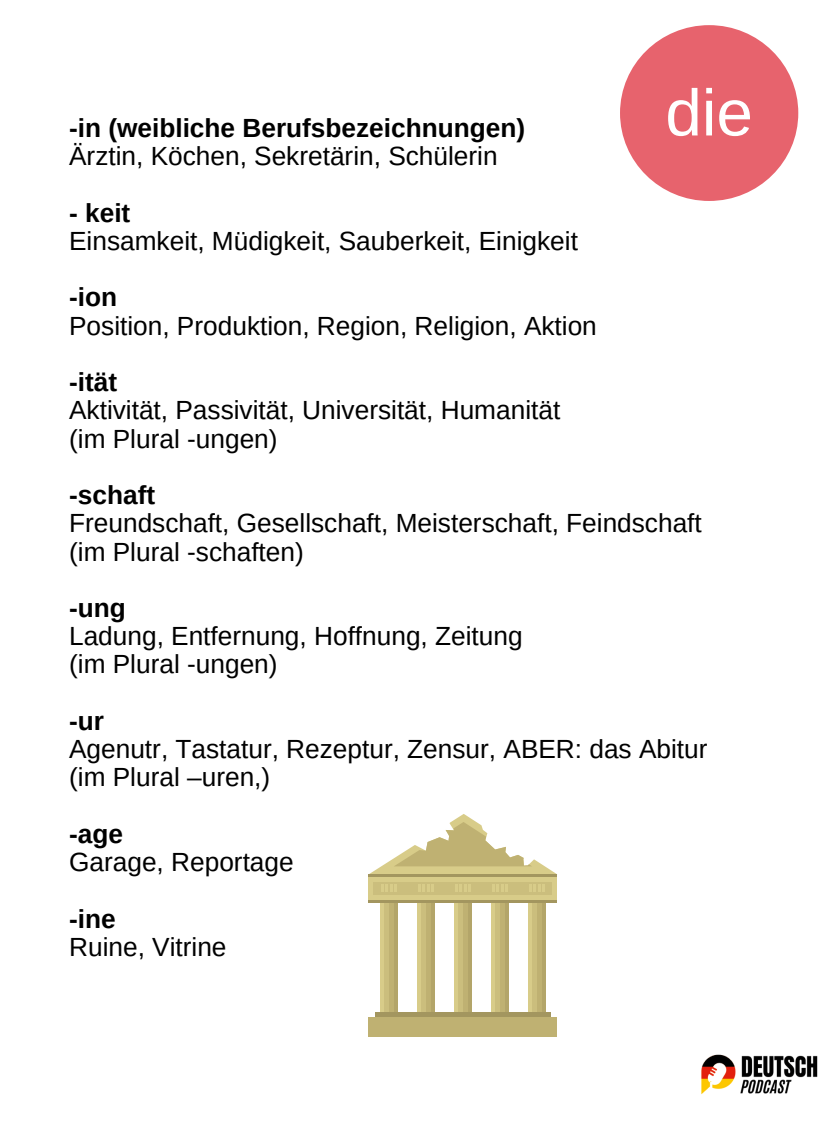
<style>
.page{position:relative;width:840px;height:1121px;background:#fff}
.page>*{position:absolute;margin:0;border:0;box-sizing:border-box;transform-origin:0 0}
.t1{font:65.62px "Arimo";color:#fff}
.t2{font:26.25px "Arimo";color:#000}
.t3{font:700 26.25px "Arimo";color:#000}
</style>
<div class="page">
<div style="left:620px;top:25px;width:178px;height:176px;background:#e7636d;border-radius:50%"></div>
<img style="left:701px;top:1054px;width:117px;height:41px">
<div style="left:381px;top:902px;width:8px;height:114px;background:#d8cc89"></div>
<div style="left:389px;top:902px;width:8px;height:114px;background:#b3a569"></div>
<div style="left:384px;top:902px;width:5px;height:114px;background:#cbbe7d"></div>
<div style="left:389px;top:902px;width:5px;height:114px;background:#bfb172"></div>
<div style="left:418px;top:902px;width:8px;height:114px;background:#d8cc89"></div>
<div style="left:426px;top:902px;width:8px;height:114px;background:#b3a569"></div>
<div style="left:421px;top:902px;width:5px;height:114px;background:#cbbe7d"></div>
<div style="left:426px;top:902px;width:5px;height:114px;background:#bfb172"></div>
<div style="left:455px;top:902px;width:8px;height:114px;background:#d8cc89"></div>
<div style="left:463px;top:902px;width:8px;height:114px;background:#b3a569"></div>
<div style="left:458px;top:902px;width:5px;height:114px;background:#cbbe7d"></div>
<div style="left:463px;top:902px;width:5px;height:114px;background:#bfb172"></div>
<div style="left:492px;top:902px;width:8px;height:114px;background:#d8cc89"></div>
<div style="left:500px;top:902px;width:8px;height:114px;background:#b3a569"></div>
<div style="left:495px;top:902px;width:5px;height:114px;background:#cbbe7d"></div>
<div style="left:500px;top:902px;width:5px;height:114px;background:#bfb172"></div>
<div style="left:529px;top:902px;width:8px;height:114px;background:#d8cc89"></div>
<div style="left:537px;top:902px;width:8px;height:114px;background:#b3a569"></div>
<div style="left:532px;top:902px;width:5px;height:114px;background:#cbbe7d"></div>
<div style="left:537px;top:902px;width:5px;height:114px;background:#bfb172"></div>
<div style="left:375px;top:1011px;width:176px;height:12px;background:#a3965f"></div>
<div style="left:368px;top:1017px;width:189px;height:19px;background:#bfb172"></div>
<div style="left:368px;top:876px;width:189px;height:26px;background:#d8cc89"></div>
<svg style="left:369px;top:814px;width:188px;height:60px"></svg>
<div style="left:374px;top:881px;width:178px;height:13px;background:#cbbe7d"></div>
<svg style="left:381px;top:884px;width:16px;height:7px"></svg>
<svg style="left:418px;top:884px;width:16px;height:7px"></svg>
<svg style="left:455px;top:884px;width:16px;height:7px"></svg>
<svg style="left:492px;top:884px;width:16px;height:7px"></svg>
<svg style="left:529px;top:884px;width:16px;height:7px"></svg>
<hr style="left:368px;top:899px;width:189px;height:3px;background:#a3965f">
<hr style="left:368px;top:874px;width:189px;height:2px;background:#a3965f">
<p class="t1" style="left:665px;top:76px;width:89px">die</p>
<p class="t3" style="left:69px;top:113px;width:458px">-in (weibliche Berufsbezeichnungen)</p>
<p class="t2" style="left:69px;top:141px;width:430px">Ärztin, Köchen, Sekretärin, Schülerin</p>
<p class="t3" style="left:69px;top:198px;width:63px">- keit</p>
<p class="t2" style="left:69px;top:226px;width:510px">Einsamkeit, Müdigkeit, Sauberkeit, Einigkeit</p>
<p class="t3" style="left:69px;top:282px;width:50px">-ion</p>
<p class="t2" style="left:69px;top:311px;width:529px">Position, Produktion, Region, Religion, Aktion</p>
<p class="t3" style="left:69px;top:367px;width:50px">-ität</p>
<p class="t2" style="left:69px;top:395px;width:493px">Aktivität, Passivität, Universität, Humanität</p>
<p class="t2" style="left:69px;top:424px;width:210px">(im Plural -ungen)</p>
<p class="t3" style="left:69px;top:480px;width:88px">-schaft</p>
<p class="t2" style="left:69px;top:508px;width:634px">Freundschaft, Gesellschaft, Meisterschaft, Feindschaft</p>
<p class="t2" style="left:69px;top:536px;width:236px">(im Plural -schaften)</p>
<p class="t3" style="left:69px;top:593px;width:58px">-ung</p>
<p class="t2" style="left:69px;top:621px;width:455px">Ladung, Entfernung, Hoffnung, Zeitung</p>
<p class="t2" style="left:69px;top:649px;width:210px">(im Plural -ungen)</p>
<p class="t3" style="left:69px;top:706px;width:36px">-ur</p>
<p class="t2" style="left:69px;top:734px;width:640px">Agenutr, Tastatur, Rezeptur, Zensur, ABER: das Abitur</p>
<p class="t2" style="left:69px;top:762px;width:203px">(im Plural –uren,)</p>
<p class="t3" style="left:69px;top:819px;width:55px">-age</p>
<p class="t2" style="left:69px;top:847px;width:226px">Garage, Reportage</p>
<p class="t3" style="left:69px;top:903px;width:48px">-ine</p>
<p class="t2" style="left:69px;top:931px;width:159px">Ruine, Vitrine</p>
</div>
